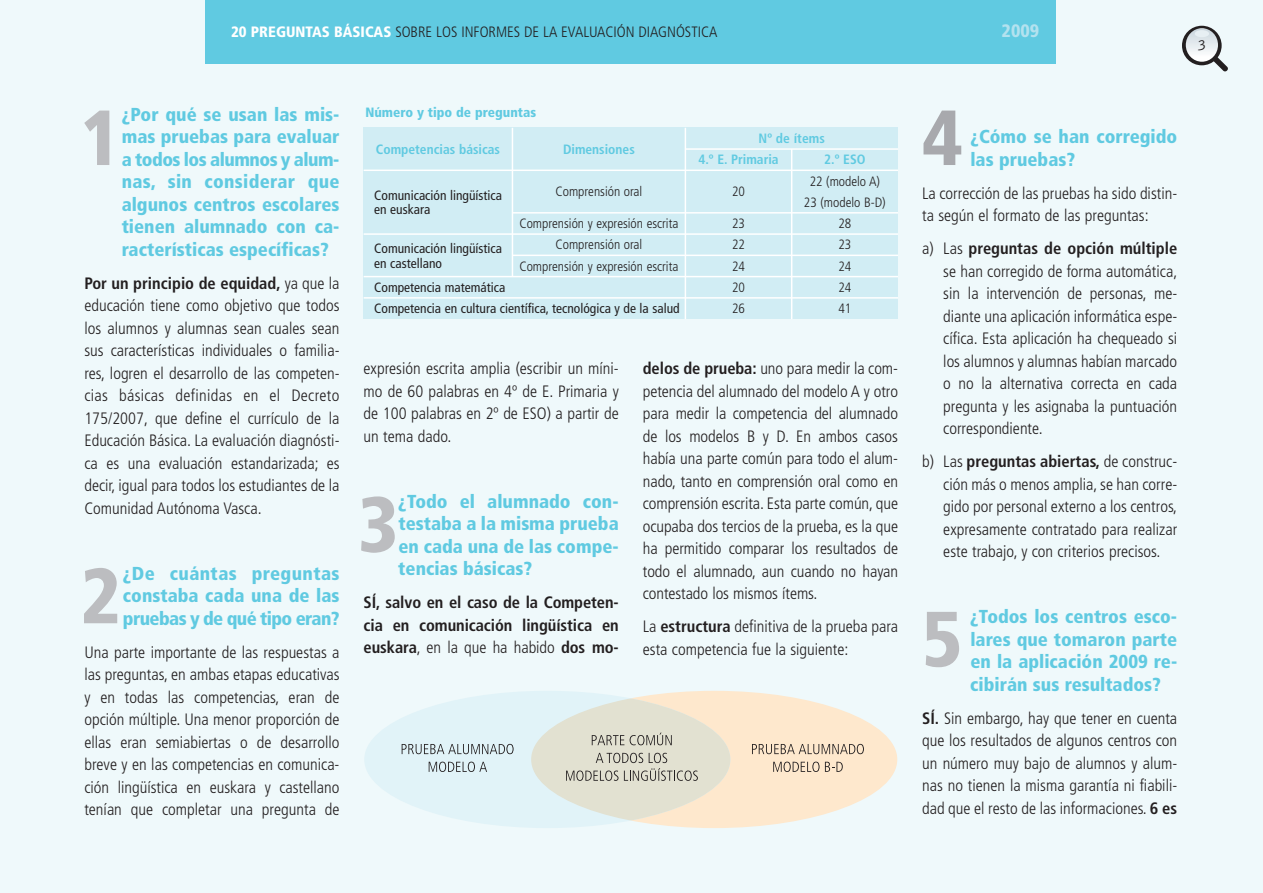
<style>
.page{position:relative;width:1263px;height:893px;background:#fff}
.page>*{position:absolute;margin:0;border:0;box-sizing:border-box;transform-origin:0 0}
.t1{font:900 condensed 78px "Frutiger";color:#bcbdc0}
.t2{font:900 condensed 78px "Frutiger";color:#a8a9ad}
.t3{font:900 condensed 18.75px/22.5px "Frutiger";color:#60cae1;text-align:justify}
.t4{font:900 condensed 18px "Frutiger";color:#b3e2ef}
.t5{font:300 condensed 16.5px/22.5px "Frutiger";color:#231f20;text-align:justify}
.t6{font:700 condensed 16.5px/22.5px "Frutiger";letter-spacing:-.005em;color:#231f20;text-align:justify}
.t7{font:300 15.75px "Bell Gothic";color:#231f20}
.t8{font:300 condensed 15px "Frutiger";color:#231f20}
.t9{font:condensed 13.5px "Frutiger";color:#231f20}
.t10{font:300 condensed 13.5px "Frutiger";color:#231f20}
.t11{font:700 condensed 13.5px/21.3px "Frutiger";color:#60cae1}
.t12{font:900 condensed 13.5px "Frutiger";color:#60cae1}
.s1{font-weight:900;color:#fff}
.s2{font-weight:700}
.s3{font-weight:300}
</style>
<div class="page">
<div style="left:0;top:0;width:1262px;height:893px;background:#eff9fb"></div>
<div style="left:206px;top:0;width:850px;height:64px;background:#60cae1"></div>
<svg style="left:1182px;top:26px;width:46px;height:46px"></svg>
<div style="left:531px;top:691px;width:366px;height:137px;background:#fee8cd;border-radius:50%"></div>
<div style="left:364px;top:691px;width:366px;height:137px;background:#e1f3f8;border-radius:50%"></div>
<svg style="left:429px;top:762px;width:58px;height:10px"></svg>
<svg style="left:402px;top:744px;width:112px;height:10px"></svg>
<svg style="left:773px;top:762px;width:46px;height:10px"></svg>
<svg style="left:825px;top:762px;width:18px;height:10px"></svg>
<svg style="left:752px;top:744px;width:112px;height:10px"></svg>
<svg style="left:531px;top:691px;width:199px;height:137px"></svg>
<div style="left:364px;top:128px;width:534px;height:191px;background:#d1edf4"></div>
<hr style="left:512px;top:128px;width:1px;height:149px;background:#fff">
<hr style="left:364px;top:170px;width:534px;height:1px;background:#fff">
<hr style="left:364px;top:233px;width:534px;height:2px;background:#fff">
<hr style="left:364px;top:276px;width:534px;height:1px;background:#fff">
<hr style="left:364px;top:297px;width:534px;height:2px;background:#fff">
<hr style="left:512px;top:212px;width:386px;height:2px;background:#fff">
<hr style="left:512px;top:255px;width:386px;height:1px;background:#fff">
<hr style="left:685px;top:148px;width:213px;height:2px;background:#fff">
<hr style="left:685px;top:128px;width:1px;height:191px;background:#fff">
<hr style="left:791px;top:149px;width:1px;height:170px;background:#fff">
<p class="t8" style="left:231px;top:26px;width:488px"><span class="s1">20 PREGUNTAS BÁSICAS</span> SOBRE LOS INFORMES DE LA EVALUACIÓN DIAGNÓSTICA</p>
<p class="t4" style="left:1002px;top:24px;width:39px">2009</p>
<p class="t7" style="left:1197px;top:39px;width:10px">3</p>
<p class="t3" style="left:122px;top:104px;width:219px">¿Por qué se usan las mis&shy;mas pruebas para evaluar a todos los alumnos y alum&shy;nas, sin considerar que algunos centros escolares tienen alumnado con ca&shy;racterísticas específicas?</p>
<p class="t5" style="left:84px;top:273px;width:257px"><span class="s2">Por un principio de equidad,</span> ya que la educación tiene como objetivo que todos los alumnos y alumnas sean cuales sean sus características individuales o familia&shy;res, logren el desarrollo de las competen&shy;cias básicas definidas en el Decreto 175/2007, que define el currículo de la Educación Básica. La evaluación diagnósti&shy;ca es una evaluación estandarizada; es decir, igual para todos los estudiantes de la Comunidad Autónoma Vasca.</p>
<h1 class="t1" style="left:80px;top:107px;width:42px">1</h1>
<p class="t3" style="left:123px;top:563px;width:218px">¿De cuántas preguntas constaba cada una de las pruebas y de qué tipo eran?</p>
<p class="t5" style="left:84px;top:642px;width:257px">Una parte importante de las respuestas a las preguntas, en ambas etapas educativas y en todas las competencias, eran de opción múltiple. Una menor proporción de ellas eran semiabiertas o de desarrollo breve y en las competencias en comunica&shy;ción lingüística en euskara y castellano tenían que completar una pregunta de</p>
<h1 class="t1" style="left:80px;top:565px;width:42px">2</h1>
<p class="t12" style="left:365px;top:107px;width:172px">Número y tipo de preguntas</p>
<h1 class="t2" style="left:922px;top:107px;width:42px">4</h1>
<p class="t3" style="left:970px;top:127px;width:208px">¿Cómo se han corregido las pruebas?</p>
<p class="t5" style="left:922px;top:183px;width:257px">La corrección de las pruebas ha sido distin&shy;ta según el formato de las preguntas:</p>
<p class="t5" style="left:943px;top:238px;width:235px;text-indent:-21px">a) Las <span class="s2">preguntas de opción múltiple </span>se han corregido de forma automática, sin la intervención de personas, me&shy;diante una aplicación informática espe&shy;cífica. Esta aplicación ha chequeado si los alumnos y alumnas habían marcado o no la alternativa correcta en cada pregunta y les asignaba la puntuación correspondiente.</p>
<p class="t5" style="left:943px;top:451px;width:235px;text-indent:-21px">b) Las <span class="s2">preguntas abiertas,</span> de construc&shy;ción más o menos amplia, se han corre&shy;gido por personal externo a los centros, expresamente contratado para realizar este trabajo, y con criterios precisos.</p>
<p class="t11" style="left:376px;top:140px;width:126px">Competencias básicas</p>
<p class="t11" style="left:563px;top:140px;width:73px">Dimensiones</p>
<p class="t11" style="left:698px;top:129px;width:128px;text-indent:60px">Nº de ítems<br>4.º E. Primaria</p>
<p class="t11" style="left:824px;top:150px;width:43px">2.º ESO</p>
<p class="t10" style="left:810px;top:176px;width:72px">22 (modelo A)</p>
<p class="t9" style="left:374px;top:189px;width:129px">Comunicación lingüística</p>
<p class="t10" style="left:555px;top:186px;width:88px">Comprensión oral</p>
<p class="t10" style="left:732px;top:186px;width:14px">20</p>
<p class="t10" style="left:804px;top:197px;width:83px">23 (modelo B-D)</p>
<p class="t9" style="left:374px;top:204px;width:58px">en euskara</p>
<p class="t10" style="left:519px;top:218px;width:160px">Comprensión y expresión escrita</p>
<p class="t10" style="left:732px;top:218px;width:14px">23</p>
<p class="t10" style="left:838px;top:218px;width:14px">28</p>
<p class="t9" style="left:374px;top:243px;width:129px">Comunicación lingüística</p>
<p class="t10" style="left:555px;top:239px;width:88px">Comprensión oral</p>
<p class="t10" style="left:732px;top:239px;width:14px">22</p>
<p class="t10" style="left:838px;top:239px;width:14px">23</p>
<p class="t9" style="left:374px;top:257px;width:69px">en castellano</p>
<p class="t10" style="left:519px;top:261px;width:160px">Comprensión y expresión escrita</p>
<p class="t10" style="left:732px;top:261px;width:14px">24</p>
<p class="t10" style="left:838px;top:261px;width:14px">24</p>
<p class="t9" style="left:374px;top:282px;width:133px">Competencia matemática</p>
<p class="t10" style="left:732px;top:282px;width:14px">20</p>
<p class="t10" style="left:838px;top:282px;width:14px">24</p>
<p class="t9" style="left:374px;top:303px;width:307px">Competencia en cultura científica, tecnológica y de la salud</p>
<p class="t10" style="left:732px;top:303px;width:14px">26</p>
<p class="t10" style="left:838px;top:303px;width:14px">41</p>
<p class="t5" style="left:364px;top:358px;width:257px">expresión escrita amplia (escribir un míni&shy;mo de 60 palabras en 4º de E. Primaria y de 100 palabras en 2º de ESO) a partir de un tema dado.</p>
<p class="t5" style="left:643px;top:358px;width:257px"><span class="s2">delos de prueba:</span> uno para medir la com&shy;petencia del alumnado del modelo A y otro para medir la competencia del alumnado de los modelos B y D. En ambos casos había una parte común para todo el alum&shy;nado, tanto en comprensión oral como en comprensión escrita. Esta parte común, que ocupaba dos tercios de la prueba, es la que ha permitido comparar los resultados de todo el alumnado, aun cuando no hayan contestado los mismos ítems.</p>
<p class="t5" style="left:643px;top:616px;width:257px">La <span class="s2">estructura</span> definitiva de la prueba para esta competencia fue la siguiente:</p>
<p class="t3" style="left:398px;top:491px;width:222px">¿Todo el alumnado con&shy;testaba a la misma prueba en cada una de las compe&shy;tencias básicas?</p>
<p class="t6" style="left:364px;top:592px;width:257px">SÍ, salvo en el caso de la Competen&shy;cia en comunicación lingüística en euskara<span class="s3">, en la que ha habido</span> dos mo-</p>
<h1 class="t1" style="left:358px;top:493px;width:42px">3</h1>
<p class="t3" style="left:970px;top:607px;width:208px">¿Todos los centros esco&shy;lares que tomaron parte en la aplicación 2009 re&shy;cibirán sus resultados?</p>
<p class="t5" style="left:922px;top:708px;width:257px"><span class="s2">SÍ.</span> Sin embargo, hay que tener en cuenta que los resultados de algunos centros con un número muy bajo de alumnos y alum&shy;nas no tienen la misma garantía ni fiabili&shy;dad que el resto de las informaciones. <span class="s2">6 es</span></p>
<h1 class="t1" style="left:922px;top:608px;width:42px">5</h1>
</div>
